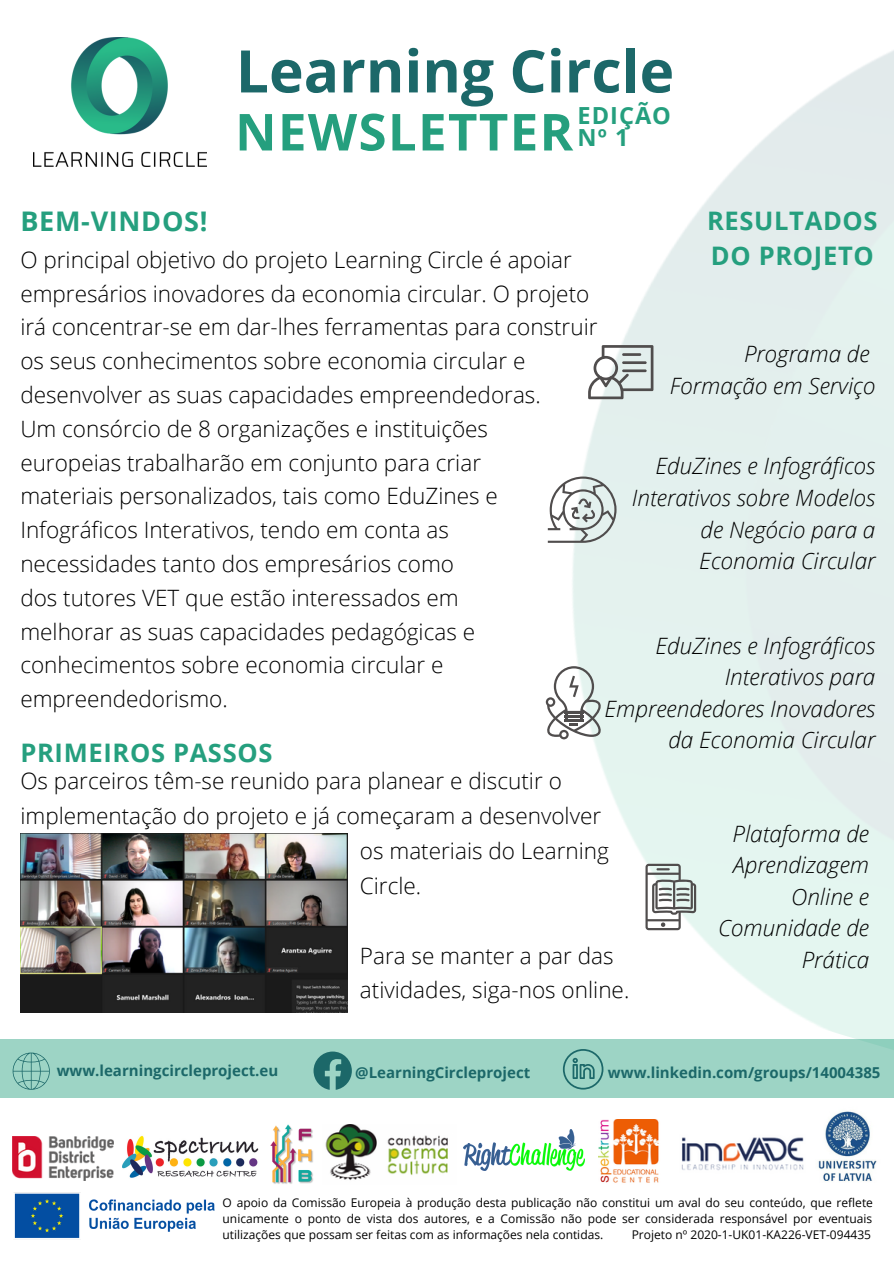
<style>
.page{position:relative;width:894px;height:1264px;background:#fff}
.page>*{position:absolute;margin:0;border:0;box-sizing:border-box;transform-origin:0 0}
.t1{font:700 58.65px "Open Sans";color:#1c6869}
.t2{font:700 51px "Open Sans";letter-spacing:.025em;color:#259f7e}
.t3{font:700 27px "Open Sans";letter-spacing:.025em;color:#259f7e}
.t4{font:700 25.5px/35px "Open Sans";letter-spacing:.025em;color:#259f7e}
.t5{font:700 23.55px "Open Sans";letter-spacing:.04em;color:#259f7e}
.t6{font:300 22.5px/33.8px "Open Sans";color:#000}
.t7{font:italic 300 22.5px/31.5px "Open Sans";color:#000;text-align:right}
.t8{font:700 15px "Open Sans";color:#1c6869}
.t9{font:12px/16px "Open Sans";color:#000;text-align:justify}
</style>
<div class="page">
<img style="left:818px;top:1111px;width:59px;height:70px">
<img style="left:13px;top:1136px;width:100px;height:44px">
<img style="left:122px;top:1135px;width:137px;height:43px">
<img style="left:270px;top:1124px;width:43px;height:60px">
<img style="left:325px;top:1124px;width:123px;height:56px">
<img style="left:464px;top:1129px;width:120px;height:41px">
<img style="left:598px;top:1119px;width:61px;height:64px">
<img style="left:681px;top:1137px;width:123px;height:34px">
<div style="left:0;top:1039px;width:893px;height:58px;background:#9dd4c5"></div>
<svg style="left:13px;top:1052px;width:37px;height:37px"></svg>
<svg style="left:313px;top:1051px;width:39px;height:38px"></svg>
<svg style="left:562px;top:1049px;width:41px;height:40px"></svg>
<svg style="left:547px;top:476px;width:69px;height:67px"></svg>
<img style="left:34px;top:38px;width:172px;height:128px">
<svg style="left:645px;top:863px;width:51px;height:67px"></svg>
<img style="left:20px;top:833px;width:327px;height:179px">
<svg style="left:588px;top:345px;width:65px;height:54px"></svg>
<svg style="left:545px;top:666px;width:58px;height:73px"></svg>
<img style="left:14px;top:1192px;width:201px;height:46px">
<p class="t1" style="left:236px;top:30px;width:440px">Learning Circle</p>
<p class="t5" style="left:577px;top:98px;width:95px">EDIÇÃO</p>
<p class="t5" style="left:577px;top:121px;width:52px">Nº 1</p>
<p class="t2" style="left:235px;top:96px;width:339px">NEWSLETTER</p>
<p class="t3" style="left:20px;top:202px;width:189px">BEM-VINDOS!</p>
<p class="t4" style="left:706px;top:203px;width:172px">RESULTADOS<br>DO PROJETO</p>
<p class="t6" style="left:20px;top:242px;width:578px">O principal objetivo do projeto Learning Circle é apoiar empresários inovadores da economia circular. O projeto irá concentrar-se em dar-lhes ferramentas para construir os seus conhecimentos sobre economia circular e desenvolver as suas capacidades empreendedoras.</p>
<p class="t6" style="left:20px;top:411px;width:469px">Um consórcio de 8 organizações e instituições</p>
<p class="t6" style="left:20px;top:445px;width:462px">europeias trabalharão em conjunto para criar</p>
<p class="t6" style="left:20px;top:478px;width:479px">materiais personalizados, tais como EduZines e<br>Infográficos Interativos, tendo em conta as</p>
<p class="t6" style="left:20px;top:546px;width:435px">necessidades tanto dos empresários como</p>
<p class="t6" style="left:20px;top:580px;width:440px">dos tutores VET que estão interessados em</p>
<p class="t6" style="left:20px;top:614px;width:456px">melhorar as suas capacidades pedagógicas e conhecimentos sobre economia circular e empreendedorismo.</p>
<p class="t7" style="left:743px;top:338px;width:127px">Programa de</p>
<p class="t7" style="left:669px;top:369px;width:207px">Formação em Serviço</p>
<p class="t7" style="left:631px;top:450px;width:245px">EduZines e Infográficos<br>Interativos sobre Modelos de Negócio para a<br>Economia Circular</p>
<p class="t7" style="left:604px;top:629px;width:272px">EduZines e Infográficos<br>Interativos para<br>Empreendedores Inovadores da Economia Circular</p>
<p class="t4" style="left:20px;top:735px;width:253px">PRIMEIROS PASSOS</p>
<p class="t6" style="left:20px;top:764px;width:543px">Os parceiros têm-se reunido para planear e discutir o</p>
<p class="t6" style="left:20px;top:798px;width:582px">implementação do projeto e já começaram a desenvolver</p>
<p class="t6" style="left:360px;top:833px;width:250px">os materiais do Learning</p>
<p class="t6" style="left:360px;top:868px;width:63px">Circle.</p>
<p class="t6" style="left:360px;top:937px;width:255px">Para se manter a par das</p>
<p class="t6" style="left:360px;top:972px;width:271px">atividades, siga-nos online.</p>
<p class="t7" style="left:718px;top:817px;width:152px">Plataforma de<br>Aprendizagem<br>Online e<br>Comunidade de<br>Prática</p>
<p class="t8" style="left:57px;top:1060px;width:223px">www.learningcircleproject.eu</p>
<p class="t8" style="left:355px;top:1062px;width:176px">@LearningCircleproject</p>
<p class="t8" style="left:607px;top:1062px;width:274px">www.linkedin.com/groups/14004385</p>
<p class="t9" style="left:222px;top:1193px;width:651px">O apoio da Comissão Europeia à produção desta publicação não constitui um aval do seu conteúdo, que reflete unicamente o ponto de vista dos autores, e a Comissão não pode ser considerada responsável por eventuais utilizações que possam ser feitas com as informações nela contidas.</p>
<p class="t9" style="left:631px;top:1226px;width:241px">Projeto nº 2020-1-UK01-KA226-VET-094435</p>
</div>
